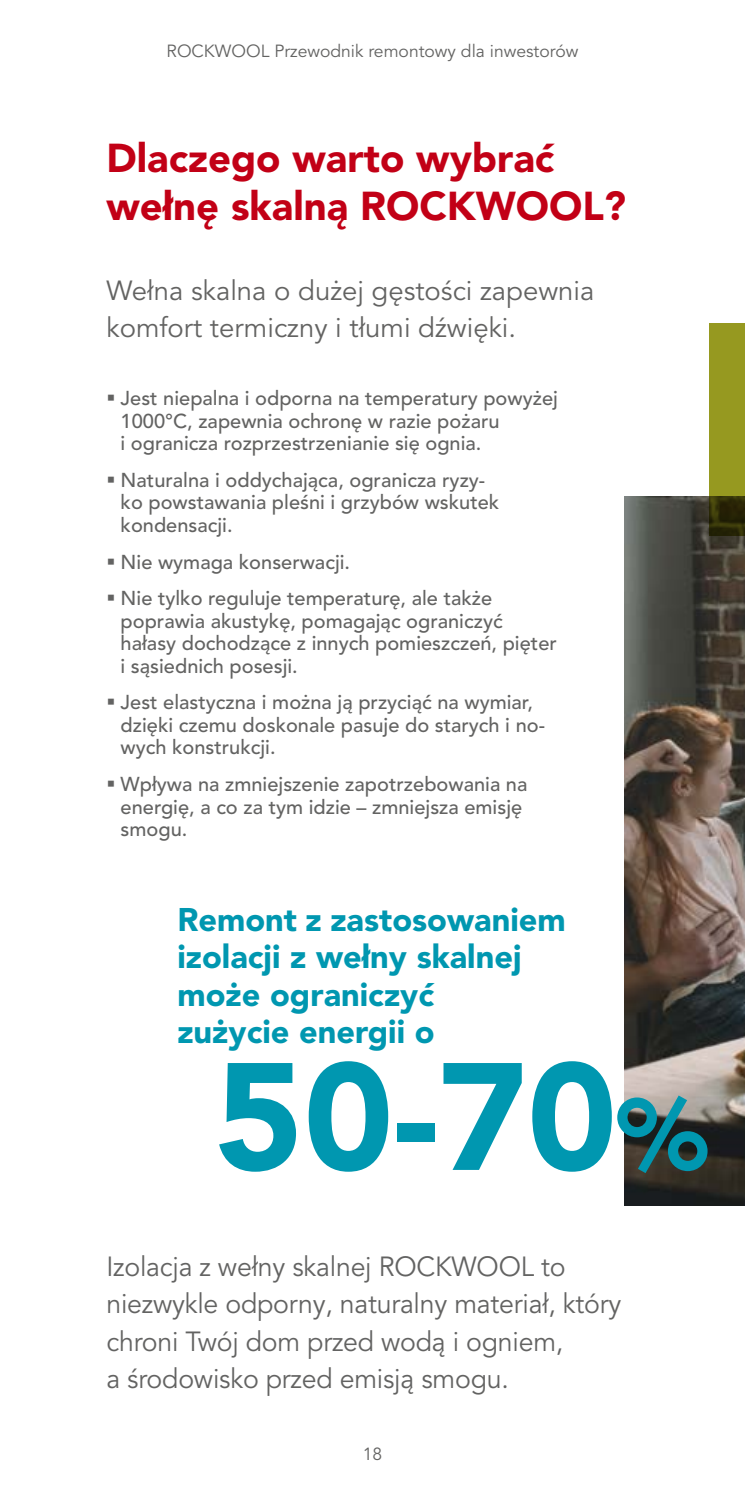
<style>
.page{position:relative;width:745px;height:1489px;background:#fff}
.page>*{position:absolute;margin:0;border:0;box-sizing:border-box;transform-origin:0 0}
.t1{font:900 151px "Avenir LT Pro";color:#0097b0}
.t2{font:900 40px/48px "Avenir LT Pro";color:#c20016}
.t3{font:900 32.5px/37.5px "Avenir LT Pro";color:#0097b0}
.Subtitle{font:27.5px/37.5px "Avenir LT Pro";letter-spacing:-.01em;color:#636362}
.t4{font:500 20px/22.5px "Avenir LT Pro";color:#636362}
.t5{font:17.5px "Avenir LT Pro";color:#636362}
.s1{font-size:100.5px}
</style>
<div class="page">
<img style="left:624px;top:496px;width:120px;height:709px">
<svg style="left:709px;top:323px;width:35px;height:213px;background:#82841b"></svg>
<p class="t5" style="left:166px;top:40px;width:413px">ROCKWOOL Przewodnik remontowy dla inwestorów</p>
<p class="t2" style="left:106px;top:134px;width:521px">Dlaczego warto wybrać wełnę skalną ROCKWOOL?</p>
<p class="Subtitle" style="left:106px;top:272px;width:489px">Wełna skalna o dużej gęstości zapewnia komfort termiczny i tłumi dźwięki.</p>
<p class="t4" style="left:120px;top:387px;width:438px">Jest niepalna i odporna na temperatury powyżej<br>1000°C, zapewnia ochronę w razie pożaru<br>i ogranicza rozprzestrzenianie się ognia.</p>
<p class="t4" style="left:120px;top:469px;width:380px">Naturalna i oddychająca, ogranicza ryzy&shy;ko powstawania pleśni i grzybów wskutek kondensacji.</p>
<p class="t4" style="left:120px;top:550px;width:231px">Nie wymaga konserwacji.</p>
<p class="t4" style="left:120px;top:587px;width:437px">Nie tylko reguluje temperaturę, ale także poprawia akustykę, pomagając ograniczyć hałasy dochodzące z innych pomieszczeń, pięter i sąsiednich posesji.</p>
<p class="t4" style="left:120px;top:691px;width:425px">Jest elastyczna i można ją przyciąć na wymiar, dzięki czemu doskonale pasuje do starych i no&shy;wych konstrukcji.</p>
<p class="t4" style="left:120px;top:773px;width:408px">Wpływa na zmniejszenie zapotrzebowania na energię, a co za tym idzie – zmniejsza emisję smogu.</p>
<p class="t3" style="left:177px;top:900px;width:390px">Remont z zastosowaniem izolacji z wełny skalnej może ograniczyć<br>zużycie energii o</p>
<p class="t1" style="left:214px;top:1025px;width:495px">50-70<span class="s1">%</span></p>
<p class="Subtitle" style="left:106px;top:1247px;width:516px">Izolacja z wełny skalnej ROCKWOOL to niezwykle odporny, naturalny materiał, który chroni Twój dom przed wodą i ogniem,<br>a środowisko przed emisją smogu.</p>
<p class="t5" style="left:362px;top:1443px;width:21px">18</p>
</div>
